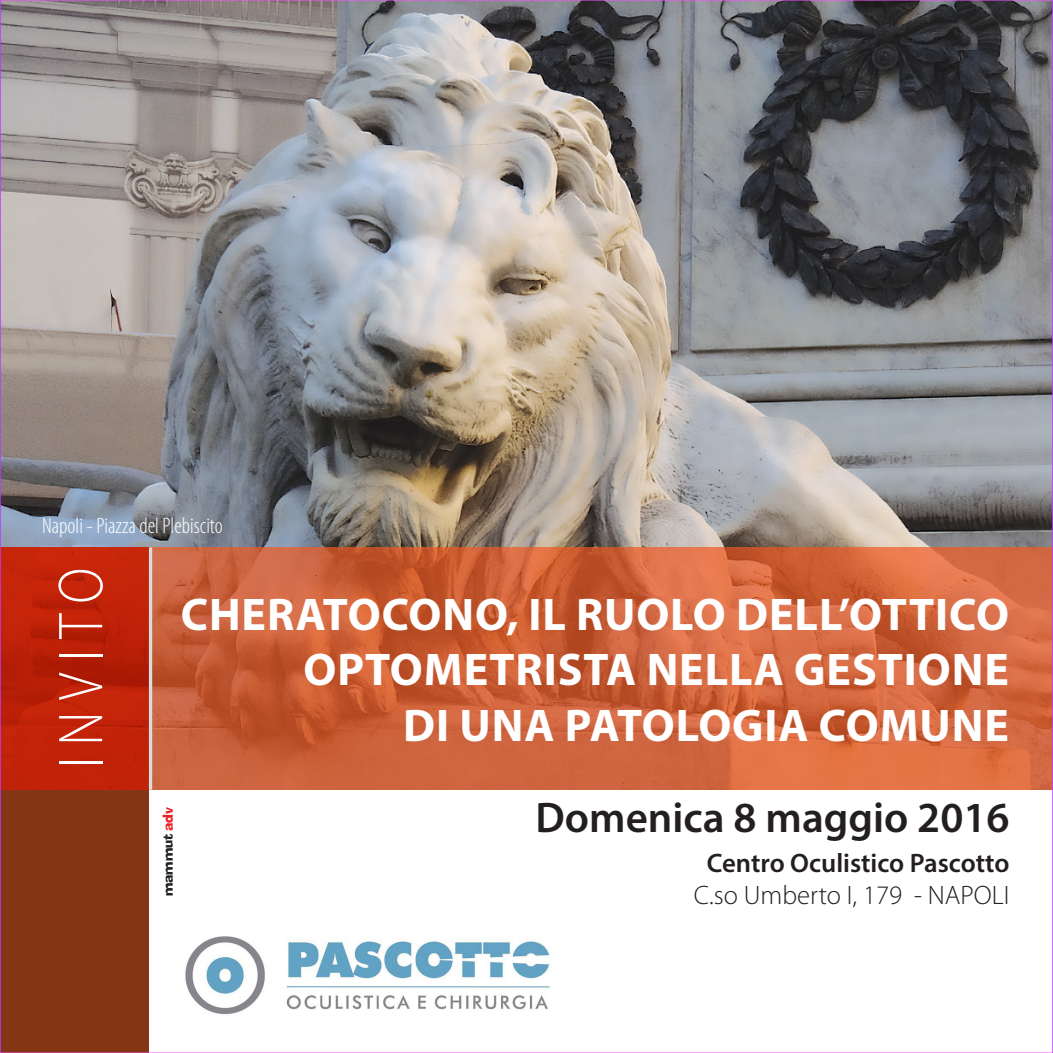
<style>
.page{position:relative;width:1053px;height:1053px;background:#fff}
.page>*{position:absolute;margin:0;border:0;box-sizing:border-box;transform-origin:0 0}
.t1{font:300 63.9px "Myriad Pro";letter-spacing:.22em;color:#fff;scale:.83 1}
.t2{font:700 45.9px/55.1px "Myriad Pro";letter-spacing:.02em;color:#fff;text-align:right}
.t3{font:600 42.98px "Myriad Pro";color:#231f20}
.t4{font:600 26.78px "Myriad Pro";color:#231f20}
.t5{font:300 26.78px "Myriad Pro";color:#231f20}
.t6{font:300 condensed 22.5px "Myriad Pro";color:#fff}
.t7{font:13.5px "Ad Lib Font";color:#231f20}
.s1{color:#ee1d23}
</style>
<div class="page">
<img style="left:2px;top:2px;width:1048px;height:545px">
<svg style="left:152px;top:547px;width:898px;height:242px;background:#cf633b"></svg>
<hr style="left:149px;top:547px;width:3px;height:242px;background:#d7dde1">
<svg style="left:2px;top:547px;width:147px;height:503px;background:#a02b0e"></svg>
<img style="left:185px;top:936px;width:365px;height:78px">
<hr style="left:0;top:0;width:1px;height:1052px;background:#93f">
<hr style="left:1052px;top:0;width:1px;height:1052px;background:#93f">
<p class="t6" style="left:42px;top:514px;width:182px">Napoli - Piazza del Plebiscito</p>
<p class="t1" style="left:46px;top:768px;width:243px;rotate:-90deg">INVITO</p>
<p class="t2" style="left:181px;top:585px;width:829px">CHERATOCONO, IL RUOLO DELL’OTTICO<br>OPTOMETRISTA NELLA GESTIONE</p>
<p class="t2" style="left:403px;top:696px;width:607px">DI UNA PATOLOGIA COMUNE</p>
<p class="t7" style="left:160px;top:896px;width:91px;rotate:-90deg">mammut <span class="s1">adv</span></p>
<p class="t3" style="left:535px;top:790px;width:475px">Domenica 8 maggio 2016</p>
<p class="t4" style="left:706px;top:845px;width:304px">Centro Oculistico Pascotto</p>
<p class="t5" style="left:693px;top:879px;width:317px">C.so Umberto I, 179 - NAPOLI</p>
</div>
